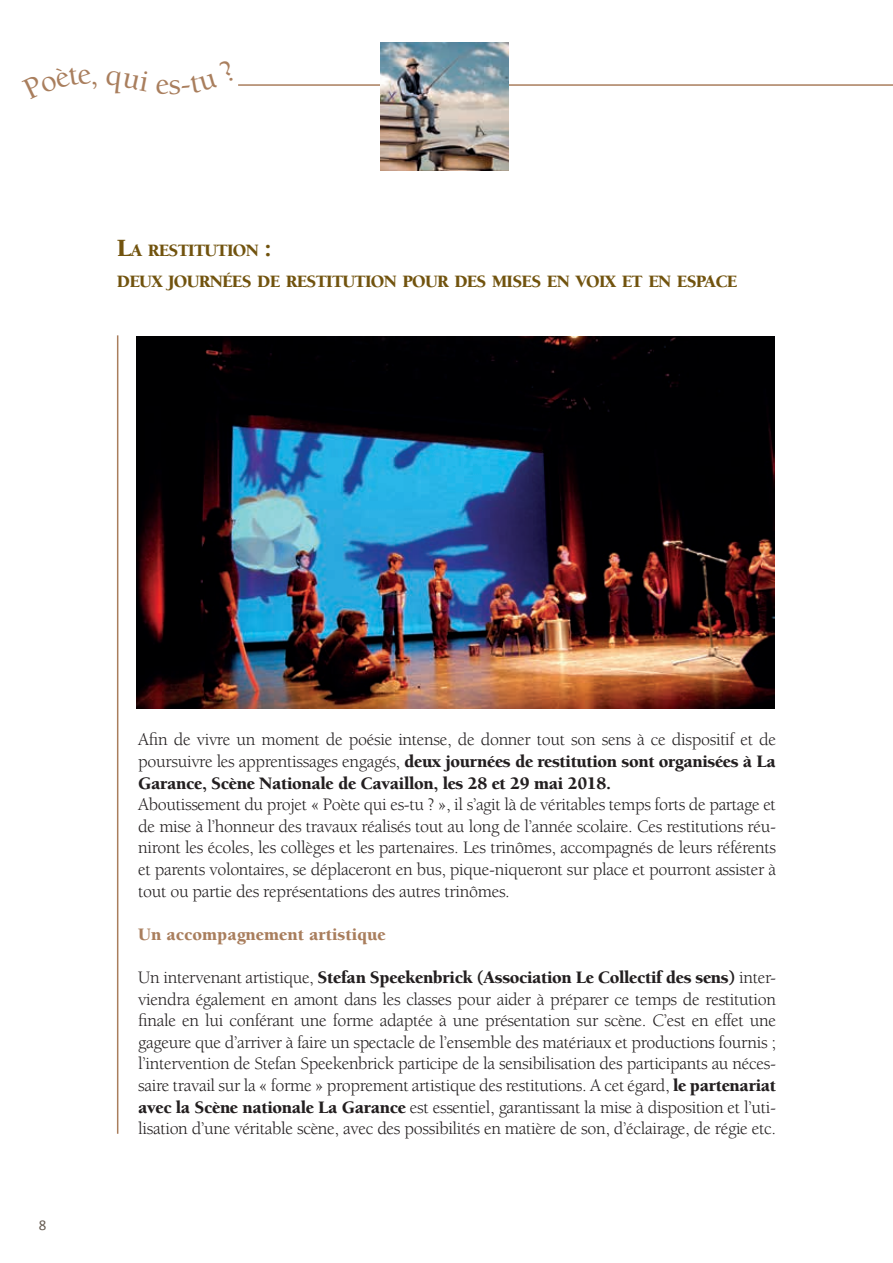
<style>
.page{position:relative;width:893px;height:1263px;background:#fff}
.page>*{position:absolute;margin:0;border:0;box-sizing:border-box;transform-origin:0 0}
.t1{font:500 31.5px "Berkeley";color:#a97e5d}
.t2{font:18px/21.6px "Berkeley";letter-spacing:-.02em;color:#231f20;text-align:justify}
.t3{font:900 18px "Berkeley";color:#a97e5d}
.t4{font:900 17.85px/30.6px "Berkeley";letter-spacing:-.045em;color:#71530e}
.t5{font:15px "Calibri";color:#665c52}
.s1{font-size:25.5px}
.s2{font-weight:900}
</style>
<div class="page">
<hr style="left:238px;top:84px;width:654px;height:2px;background:#a97e5d">
<img style="left:381px;top:43px;width:127px;height:127px">
<hr style="left:117px;top:335px;width:1px;height:799px;background:#a97e5d">
<img style="left:136px;top:337px;width:639px;height:372px">
<h1 class="t1" style="left:90px;top:57px;width:10px">,</h1>
<p class="t4" style="left:117px;top:236px;width:622px"><span class="s1">L</span>A RESTITUTION <span class="s1">:<br></span>DEUX JOURNÉES DE RESTITUTION POUR DES MISES EN VOIX ET EN ESPACE</p>
<p class="t5" style="left:39px;top:1216px;width:9px">8</p>
<p class="t2" style="left:138px;top:729px;width:639px">Afin de vivre un moment de poésie intense, de donner tout son sens à ce dispositif et de poursuivre les apprentissages engagés, <span class="s2">deux journées de restitution sont organisées à La Garance, Scène Nationale de Cavaillon, les 28 et 29 mai 2018.</span></p>
<p class="t2" style="left:138px;top:794px;width:639px">Aboutissement du projet « Poète qui es-tu ? », il s’agit là de véritables temps forts de partage et de mise à l’honneur des travaux réalisés tout au long de l’année scolaire. Ces restitutions réu&shy;niront les écoles, les collèges et les partenaires. Les trinômes, accompagnés de leurs référents et parents volontaires, se déplaceront en bus, pique-niqueront sur place et pourront assister à tout ou partie des représentations des autres trinômes.</p>
<p class="t3" style="left:138px;top:924px;width:249px">Un accompagnement artistique</p>
<p class="t2" style="left:138px;top:967px;width:639px">Un intervenant artistique, <span class="s2">Stefan Speekenbrick (Association Le Collectif des sens)</span> inter&shy;viendra également en amont dans les classes pour aider à préparer ce temps de restitution finale en lui conférant une forme adaptée à une présentation sur scène. C’est en effet une gageure que d’arriver à faire un spectacle de l’ensemble des matériaux et productions fournis ; l’intervention de Stefan Speekenbrick participe de la sensibilisation des participants au néces&shy;saire travail sur la « forme » proprement artistique des restitutions. A cet égard, <span class="s2">le partenariat avec la Scène nationale La Garance</span> est essentiel, garantissant la mise à disposition et l’uti&shy;lisation d’une véritable scène, avec des possibilités en matière de son, d’éclairage, de régie etc.</p>
</div>
